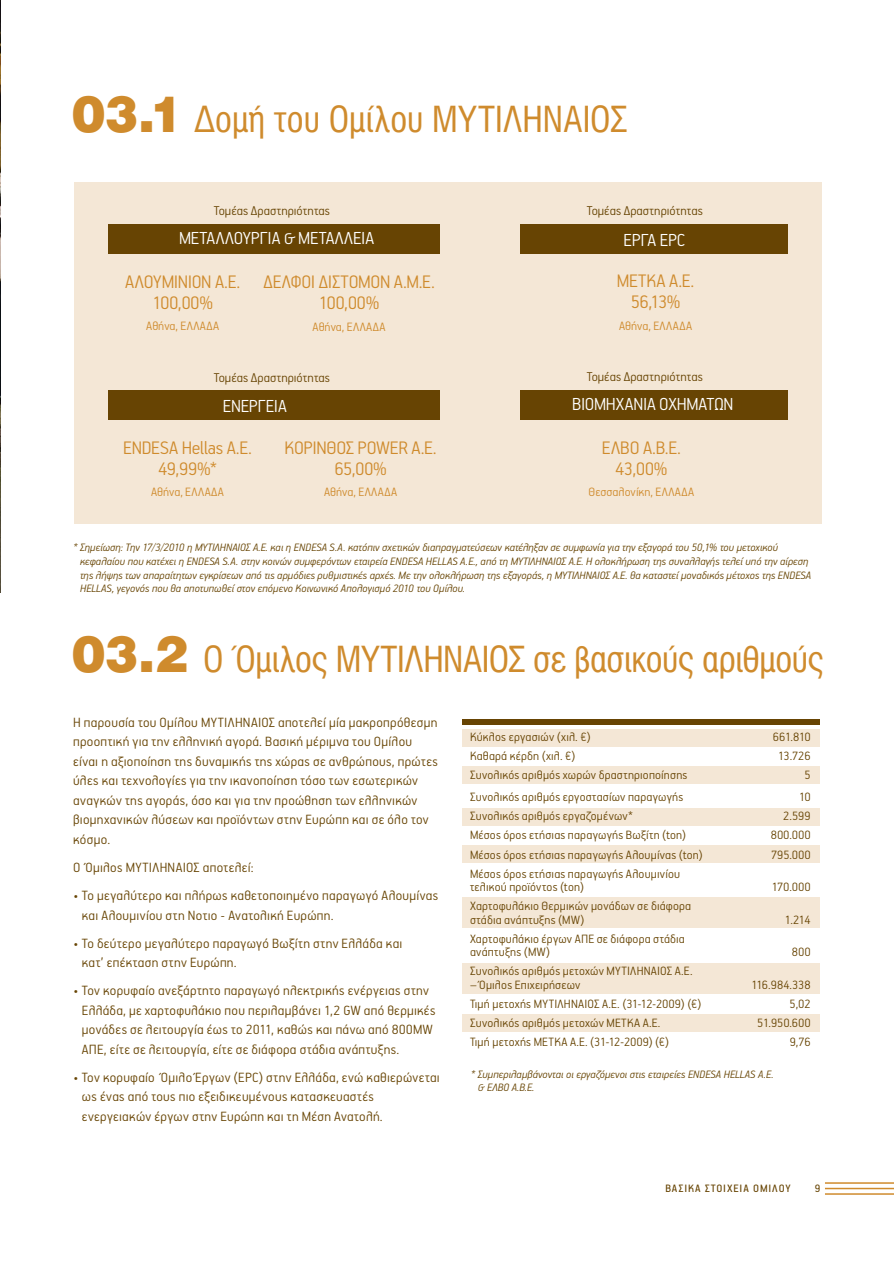
<style>
.page{position:relative;width:894px;height:1265px;background:#fff}
.page>*{position:absolute;margin:0;border:0;box-sizing:border-box;transform-origin:0 0}
.t1{font:36px "UB Helvetica Cond";letter-spacing:-.005em;color:#cf8b2d}
.t2{font:300 20.25px/21px "PF Handbook Pro";letter-spacing:-.015em;color:#cf8b2d;text-align:center}
.t3{font:300 19.5px "PF Handbook Pro";letter-spacing:-.01em;color:#fff}
.t4{font:300 15px/19.5px "PF Handbook Pro";letter-spacing:.02em;color:#674403}
.t5{font:300 14.25px "PF Handbook Pro";letter-spacing:.005em;color:#674403}
.t6{font:300 13.5px/13.5px "PF Handbook Pro";letter-spacing:.015em;color:#674403}
.t7{font:300 13.5px "PF Handbook Pro";letter-spacing:.02em;color:#cf8b2d}
.t8{font:300 13.5px "PF Handbook Pro";letter-spacing:-.005em;color:#674403}
.t9{font:italic 300 12px/13.5px "PF Handbook Pro";color:#674403}
.t10{font:12px "PF Handbook Pro";letter-spacing:.075em;color:#674403}
.s1{font-family:"UB Helvetica";font-weight:900;font-size:49.5px}
</style>
<div class="page">
<div style="left:74px;top:183px;width:747px;height:341px;background:#f4e7d6"></div>
<hr style="left:824px;top:1181px;width:69px;height:2px;background:#cf8b2d">
<hr style="left:824px;top:1187px;width:69px;height:1px;background:#cf8b2d">
<hr style="left:824px;top:1192px;width:69px;height:2px;background:#cf8b2d">
<img style="left:0;top:0;width:1px;height:592px">
<div style="left:108px;top:224px;width:332px;height:30px;background:#674403"></div>
<div style="left:520px;top:224px;width:267px;height:30px;background:#674403"></div>
<div style="left:520px;top:389px;width:267px;height:30px;background:#674403"></div>
<div style="left:108px;top:390px;width:332px;height:30px;background:#674403"></div>
<div style="left:462px;top:729px;width:358px;height:18px;background:#f4e7d6"></div>
<div style="left:462px;top:719px;width:358px;height:5px;background:#674403"></div>
<div style="left:462px;top:766px;width:358px;height:18px;background:#f4e7d6"></div>
<div style="left:462px;top:808px;width:358px;height:17px;background:#f4e7d6"></div>
<div style="left:462px;top:845px;width:358px;height:18px;background:#f4e7d6"></div>
<div style="left:462px;top:1013px;width:358px;height:18px;background:#f4e7d6"></div>
<div style="left:462px;top:897px;width:358px;height:30px;background:#f4e7d6"></div>
<div style="left:462px;top:963px;width:358px;height:30px;background:#f4e7d6"></div>
<h1 class="t1" style="left:72px;top:98px;width:557px"><span class="s1">03.1</span> Δομή του Ομίλου ΜΥΤΙΛΗΝΑΙΟΣ</h1>
<p class="t5" style="left:214px;top:202px;width:118px">Τομέας Δραστηριότητας</p>
<p class="t5" style="left:586px;top:202px;width:118px">Τομέας Δραστηριότητας</p>
<h3 class="t3" style="left:179px;top:226px;width:196px">ΜΕΤΑΛΛΟΥΡΓΙΑ &amp; ΜΕΤΑΛΛΕΙΑ</h3>
<h3 class="t3" style="left:623px;top:227px;width:63px">ΕΡΓΑ EPC</h3>
<h2 class="t2" style="left:125px;top:271px;width:117px">ΑΛΟΥΜΙΝΙΟΝ A.E.<br>100,00%</h2>
<p class="t7" style="left:146px;top:318px;width:75px">Αθήνα, ΕΛΛΑΔΑ</p>
<h2 class="t2" style="left:263px;top:271px;width:173px">ΔΕΛΦΟΙ ΔΙΣΤΟΜΟΝ A.M.E.<br>100,00%</h2>
<p class="t7" style="left:312px;top:318px;width:75px">Αθήνα, ΕΛΛΑΔΑ</p>
<p class="t5" style="left:214px;top:369px;width:118px">Τομέας Δραστηριότητας</p>
<h2 class="t2" style="left:617px;top:270px;width:79px">METKA A.E.<br>56,13%</h2>
<p class="t7" style="left:619px;top:317px;width:75px">Αθήνα, ΕΛΛΑΔΑ</p>
<p class="t5" style="left:586px;top:367px;width:118px">Τομέας Δραστηριότητας</p>
<h3 class="t3" style="left:223px;top:394px;width:66px">ΕΝΕΡΓΕΙΑ</h3>
<h3 class="t3" style="left:572px;top:391px;width:163px">ΒΙΟΜΗΧΑΝΙΑ ΟΧΗΜΑΤΩΝ</h3>
<h2 class="t2" style="left:123px;top:436px;width:130px">ENDESA Hellas A.E.<br>49,99%*</h2>
<p class="t7" style="left:151px;top:483px;width:75px">Αθήνα, ΕΛΛΑΔΑ</p>
<h2 class="t2" style="left:284px;top:436px;width:154px">ΚΟΡΙΝΘΟΣ POWER Α.Ε.<br>65,00%</h2>
<p class="t7" style="left:324px;top:483px;width:75px">Αθήνα, ΕΛΛΑΔΑ</p>
<h2 class="t2" style="left:602px;top:436px;width:80px">ΕΛΒΟ A.B.E.<br>43,00%</h2>
<p class="t7" style="left:588px;top:483px;width:107px">Θεσσαλονίκη, ΕΛΛΑΔΑ</p>
<p class="t9" style="left:80px;top:540px;width:732px;text-indent:-7px">* Σημείωση: Την 17/3/2010 η ΜΥΤΙΛΗΝΑΙΟΣ Α.Ε. και η ENDESA S.A. κατόπιν σχετικών διαπραγματεύσεων κατέληξαν σε συμφωνία για την εξαγορά του 50,1% του μετοχικού κεφαλαίου που κατέχει η ENDESA S.A. στην κοινών συμφερόντων εταιρεία ENDESA HELLAS A.E., από τη ΜΥΤΙΛΗΝΑΙΟΣ Α.Ε. Η ολοκλήρωση της συναλλαγής τελεί υπό την αίρεση της λήψης των απαραίτητων εγκρίσεων από τις αρμόδιες ρυθμιστικές αρχές. Με την ολοκλήρωση της εξαγοράς, η ΜΥΤΙΛΗΝΑΙΟΣ Α.Ε. θα καταστεί μοναδικός μέτοχος της ENDESA HELLAS, γεγονός που θα αποτυπωθεί στον επόμενο Κοινωνικό Απολογισμό 2010 του Ομίλου.</p>
<h1 class="t1" style="left:72px;top:639px;width:753px"><span class="s1">03.2</span> Ο Όμιλος ΜΥΤΙΛΗΝΑΙΟΣ σε βασικούς αριθμούς</h1>
<p class="t4" style="left:73px;top:711px;width:366px">Η παρουσία του Ομίλου ΜΥΤΙΛΗΝΑΙΟΣ αποτελεί μία μακροπρόθεσμη προοπτική για την ελληνική αγορά. Βασική μέριμνα του Ομίλου είναι η αξιοποίηση της δυναμικής της χώρας σε ανθρώπους, πρώτες ύλες και τεχνολογίες για την ικανοποίηση τόσο των εσωτερικών αναγκών της αγοράς, όσο και για την προώθηση των ελληνικών βιομηχανικών λύσεων και προϊόντων στην Ευρώπη και σε όλο τον κόσμο.</p>
<p class="t4" style="left:73px;top:856px;width:182px">Ο Όμιλος ΜΥΤΙΛΗΝΑΙΟΣ αποτελεί:</p>
<p class="t4" style="left:82px;top:884px;width:358px;text-indent:-9px">• Το μεγαλύτερο και πλήρως καθετοποιημένο παραγωγό Αλουμίνας και Αλουμινίου στη Νοτιο - Ανατολική Ευρώπη.</p>
<p class="t4" style="left:82px;top:932px;width:322px;text-indent:-9px">• Το δεύτερο μεγαλύτερο παραγωγό Βωξίτη στην Ελλάδα και κατ’ επέκταση στην Ευρώπη.</p>
<p class="t4" style="left:82px;top:979px;width:355px;text-indent:-9px">• Τον κορυφαίο ανεξάρτητο παραγωγό ηλεκτρικής ενέργειας στην Ελλάδα, με χαρτοφυλάκιο που περιλαμβάνει 1,2 GW από θερμικές μονάδες σε λειτουργία έως το 2011, καθώς και πάνω από 800MW ΑΠΕ, είτε σε λειτουργία, είτε σε διάφορα στάδια ανάπτυξης.</p>
<p class="t4" style="left:82px;top:1066px;width:359px;text-indent:-9px">• Τον κορυφαίο Όμιλο Έργων (EPC) στην Ελλάδα, ενώ καθιερώνεται ως ένας από τους πιο εξειδικευμένους κατασκευαστές ενεργειακών έργων στην Ευρώπη και τη Μέση Ανατολή.</p>
<p class="t6" style="left:470px;top:729px;width:122px">Κύκλος εργασιών (χιλ. €)</p>
<p class="t6" style="left:772px;top:729px;width:39px">661.810</p>
<p class="t6" style="left:470px;top:749px;width:107px">Καθαρά κέρδη (χιλ. €)</p>
<p class="t6" style="left:778px;top:749px;width:34px">13.726</p>
<p class="t6" style="left:470px;top:768px;width:219px">Συνολικός αριθμός χωρών δραστηριοποίησης</p>
<p class="t6" style="left:804px;top:768px;width:8px">5</p>
<p class="t6" style="left:470px;top:790px;width:215px">Συνολικός αριθμός εργοστασίων παραγωγής</p>
<p class="t6" style="left:799px;top:790px;width:13px">10</p>
<p class="t6" style="left:470px;top:809px;width:164px">Συνολικός αριθμός εργαζομένων*</p>
<p class="t6" style="left:783px;top:809px;width:29px">2.599</p>
<p class="t6" style="left:470px;top:828px;width:217px">Μέσος όρος ετήσιας παραγωγής Βωξίτη (ton)</p>
<p class="t6" style="left:770px;top:828px;width:41px">800.000</p>
<p class="t6" style="left:470px;top:847px;width:234px">Μέσος όρος ετήσιας παραγωγής Αλουμίνας (tοn)</p>
<p class="t6" style="left:771px;top:847px;width:41px">795.000</p>
<p class="t6" style="left:470px;top:866px;width:211px">Μέσος όρος ετήσιας παραγωγής Αλουμινίου τελικού προϊόντος (tοn)</p>
<p class="t6" style="left:771px;top:879px;width:40px">170.000</p>
<p class="t6" style="left:470px;top:898px;width:222px">Χαρτοφυλάκιο Θερμικών μονάδων σε διάφορα στάδια ανάπτυξης (MW)</p>
<p class="t6" style="left:470px;top:931px;width:216px">Χαρτοφυλάκιο έργων ΑΠΕ σε διάφορα στάδια ανάπτυξης (MW)</p>
<p class="t6" style="left:784px;top:912px;width:27px">1.214</p>
<p class="t6" style="left:791px;top:944px;width:20px">800</p>
<p class="t6" style="left:470px;top:963px;width:224px">Συνολικός αριθμός μετοχών ΜΥΤΙΛΗΝΑΙΟΣ Α.Ε.</p>
<p class="t6" style="left:470px;top:977px;width:112px">– Όμιλος Επιχειρήσεων</p>
<p class="t8" style="left:751px;top:975px;width:61px">116.984.338</p>
<p class="t6" style="left:470px;top:996px;width:233px">Τιμή μετοχής ΜΥΤΙΛΗΝΑΙΟΣ Α.Ε. (31-12-2009) (€)</p>
<p class="t6" style="left:789px;top:996px;width:23px">5,02</p>
<p class="t6" style="left:470px;top:1015px;width:192px">Συνολικός αριθμός μετοχών ΜΕΤΚΑ Α.Ε.</p>
<p class="t6" style="left:757px;top:1015px;width:55px">51.950.600</p>
<p class="t6" style="left:470px;top:1034px;width:200px">Τιμή μετοχής ΜΕΤΚΑ Α.Ε. (31-12-2009) (€)</p>
<p class="t6" style="left:789px;top:1034px;width:22px">9,76</p>
<p class="t9" style="left:478px;top:1066px;width:297px;text-indent:-7px">* Συμπεριλαμβάνονται οι εργαζόμενοι στις εταιρείες ENDESA HELLAS A.E. &amp; ΕΛΒΟ Α.Β.Ε.</p>
<p class="t10" style="left:665px;top:1180px;width:127px">ΒΑΣΙΚΑ ΣΤΟΙΧΕΙΑ ΟΜΙΛΟΥ</p>
<p class="t10" style="left:814px;top:1180px;width:7px">9</p>
</div>
